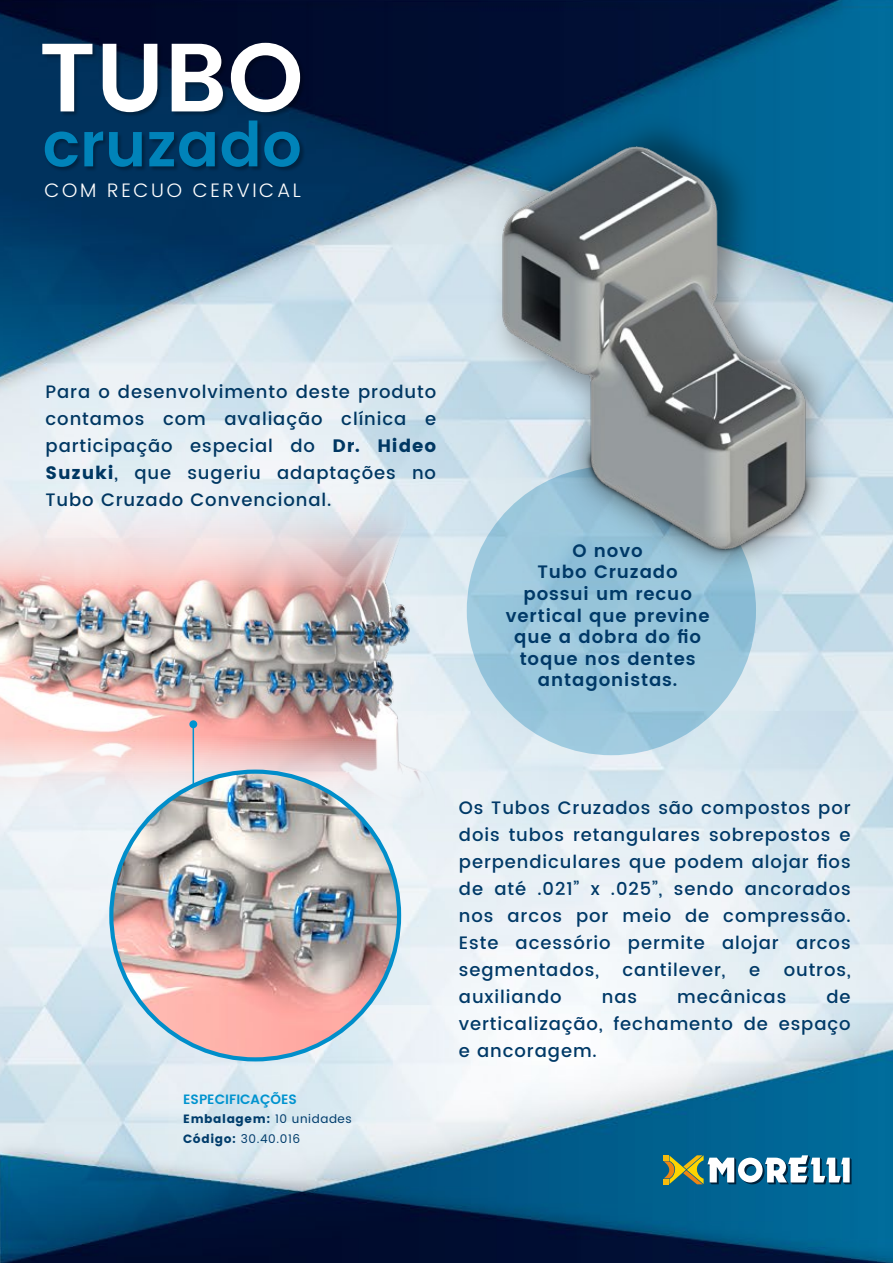
<style>
.page{position:relative;width:893px;height:1263px;background:#fff}
.page>*{position:absolute;margin:0;border:0;box-sizing:border-box;transform-origin:0 0}
.t1{font:600 96.9px "Poppins";color:#fff}
.t2{font:600 61.95px "Poppins";color:#0083b9}
.t3{font:300 19.5px "Poppins";letter-spacing:.13em;color:#fff}
.t4{font:500 18px/27px "Poppins";letter-spacing:.05em;color:#003967;text-align:justify}
.t5{font:500 18px/27px "Poppins";letter-spacing:.05em;color:#003762;text-align:justify}
.t6{font:600 18px/21.6px "Poppins";letter-spacing:.05em;color:#003967;text-align:center}
.t7{font:600 13.5px "Poppins";color:#0093cf}
.t8{font:12px "Poppins";letter-spacing:.05em;color:#003c6b}
.t9{font:12px "Poppins";letter-spacing:.05em;color:#003c6b}
.s1{font-weight:400}
.s2{font-style:inherit}
</style>
<div class="page">
<img style="left:0;top:0;width:893px;height:1263px">
<img style="left:0;top:292px;width:792px;height:626px">
<hr style="left:193px;top:724px;width:1px;height:195px;background:#0094d0">
<div style="left:189px;top:720px;width:8px;height:8px;background:#0094d0;border-radius:50%"></div>
<div style="left:467px;top:466px;width:289px;height:289px;background:#9ac7dc;border-radius:50%"></div>
<img style="left:121px;top:88px;width:772px;height:538px">
<img style="left:111px;top:772px;width:288px;height:287px;border-radius:144px">
<svg style="left:664px;top:1155px;width:187px;height:30px"></svg>
<img style="left:38px;top:28px;width:273px;height:137px">
<img style="left:41px;top:112px;width:268px;height:91px">
<h1 class="t1" style="left:39px;top:5px;width:266px">TUBO</h1>
<h2 class="t2" style="left:43px;top:98px;width:261px">cruzado</h2>
<p class="t3" style="left:45px;top:176px;width:258px">COM RECUO CERVICAL</p>
<p class="t5" style="left:46px;top:378px;width:392px">Para o desenvolvimento deste produto contamos com avaliação clínica e participação especial do <span class="s1">Dr. Hideo Suzuki</span>, que sugeriu adaptações no Tubo Cruzado Convencional.</p>
<p class="t6" style="left:506px;top:540px;width:205px">O novo<br>Tubo Cruzado possui um recuo vertical que previne que a dobra do fio toque nos dentes antagonistas.</p>
<p class="t7" style="left:183px;top:1089px;width:115px">ESPECIFICAÇÕES</p>
<p class="t9" style="left:183px;top:1130px;width:119px"><span class="s2">Código:</span> 30.40.016</p>
<p class="t8" style="left:183px;top:1111px;width:170px">Embalagem: <span class="s2">10 unidades</span></p>
<p class="t4" style="left:459px;top:795px;width:393px">Os Tubos Cruzados são compostos por dois tubos retangulares sobrepostos e perpendiculares que podem alojar fios de até .021” x .025”, sendo ancorados nos arcos por meio de compressão.<br>Este acessório permite alojar arcos segmentados,</p>
<p class="t4" style="left:623px;top:957px;width:105px">cantilever,</p>
<p class="t4" style="left:749px;top:957px;width:13px">e</p>
<p class="t4" style="left:784px;top:957px;width:68px">outros,</p>
<p class="t4" style="left:459px;top:984px;width:104px">auxiliando</p>
<p class="t4" style="left:602px;top:984px;width:37px">nas</p>
<p class="t4" style="left:677px;top:984px;width:111px">mecânicas</p>
<p class="t4" style="left:459px;top:984px;width:393px;text-indent:368px">de verticalização, fechamento de espaço e ancoragem.</p>
</div>
